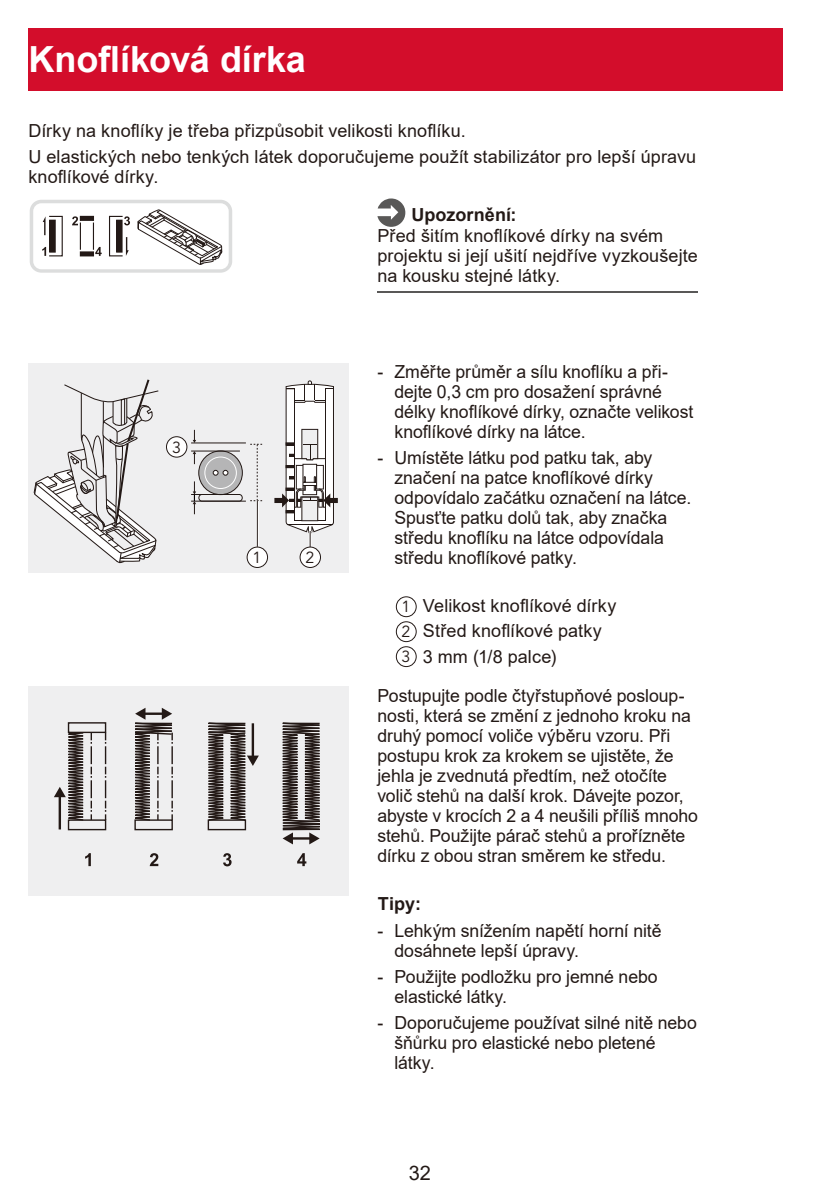
<style>
.page{position:relative;width:840px;height:1191px;background:#fff}
.page>*{position:absolute;margin:0;border:0;box-sizing:border-box;transform-origin:0 0}
.big{font:700 36px "Arial";letter-spacing:-.005em;color:#fff}
.t1{font:20px "Arial";color:#231916}
.text{font:18px/20px "Arial";color:#231916}
.text-2{font:700 18px "Arial";letter-spacing:.005em;color:#231916}
.t2{font:16px "Avenir LT Std";color:#231916}
</style>
<div class="page">
<div style="left:28px;top:28px;width:754px;height:63px;background:#d30d2b"></div>
<svg style="left:30px;top:200px;width:202px;height:73px"></svg>
<div style="left:28px;top:363px;width:321px;height:210px;background:#efeff0"></div>
<svg style="left:199px;top:451px;width:43px;height:43px"></svg>
<div style="left:198px;top:450px;width:45px;height:45px;border:1px solid #231916;border-radius:50%"></div>
<div style="left:205px;top:457px;width:31px;height:31px;background:#b5b5b6;border-radius:50%"></div>
<div style="left:204px;top:456px;width:33px;height:33px;border:1px solid #fff;border-radius:50%"></div>
<svg style="left:212px;top:470px;width:16px;height:6px"></svg>
<svg style="left:250px;top:444px;width:13px;height:57px"></svg>
<div style="left:198px;top:494px;width:44px;height:7px;border:1px solid #231916;border-radius:3px"></div>
<hr style="left:191px;top:442px;width:55px;height:1px;background:#231916">
<hr style="left:191px;top:500px;width:55px;height:1px;background:#231916">
<svg style="left:192px;top:451px;width:4px;height:13px"></svg>
<svg style="left:192px;top:430px;width:4px;height:13px"></svg>
<hr style="left:191px;top:450px;width:49px;height:1px;background:#231916">
<hr style="left:191px;top:494px;width:49px;height:1px;background:#231916">
<svg style="left:192px;top:481px;width:4px;height:33px"></svg>
<svg style="left:274px;top:380px;width:63px;height:166px"></svg>
<hr style="left:256px;top:501px;width:2px;height:46px;background:#fff">
<hr style="left:257px;top:501px;width:1px;height:46px;background:#231916">
<div style="left:247px;top:547px;width:20px;height:20px;background:#fff;border-radius:50%"></div>
<div style="left:246px;top:546px;width:22px;height:22px;border:1px solid #231916;border-radius:50%"></div>
<div style="left:166px;top:437px;width:21px;height:20px;background:#fff;border-radius:50%"></div>
<div style="left:166px;top:436px;width:21px;height:21px;border:1px solid #231916;border-radius:50%"></div>
<div style="left:300px;top:547px;width:20px;height:20px;background:#fff;border-radius:50%"></div>
<div style="left:299px;top:546px;width:22px;height:22px;border:1px solid #231916;border-radius:50%"></div>
<svg style="left:33px;top:379px;width:126px;height:185px"></svg>
<div style="left:28px;top:686px;width:321px;height:210px;background:#efeff0"></div>
<svg style="left:85px;top:853px;width:6px;height:13px"></svg>
<svg style="left:150px;top:853px;width:8px;height:13px"></svg>
<svg style="left:223px;top:853px;width:8px;height:13px"></svg>
<svg style="left:297px;top:853px;width:9px;height:13px"></svg>
<hr style="left:59px;top:795px;width:2px;height:34px;background:#231916">
<div style="left:68px;top:722px;width:38px;height:11px;border:1px solid #231916"></div>
<div style="left:68px;top:819px;width:38px;height:11px;border:1px solid #231916"></div>
<svg style="left:91px;top:732px;width:1px;height:88px"></svg>
<svg style="left:54px;top:731px;width:31px;height:90px"></svg>
<svg style="left:101px;top:707px;width:219px;height:137px"></svg>
<hr style="left:377px;top:291px;width:320px;height:2px;background:#595857">
<svg style="left:377px;top:198px;width:28px;height:29px"></svg>
<div style="left:395px;top:596px;width:21px;height:21px;border:1px solid #231916;border-radius:50%"></div>
<div style="left:395px;top:621px;width:21px;height:21px;border:1px solid #231916;border-radius:50%"></div>
<div style="left:395px;top:646px;width:21px;height:21px;border:1px solid #231916;border-radius:50%"></div>
<p class="big" style="left:28px;top:34px;width:279px">Knoflíková dírka</p>
<p class="text" style="left:28px;top:121px;width:438px">Dírky na knoflíky je třeba přizpůsobit velikosti knoflíku.</p>
<p class="text" style="left:28px;top:147px;width:669px">U elastických nebo tenkých látek doporučujeme použít stabilizátor pro lepší úpravu knoflíkové dírky.</p>
<p class="t2" style="left:172px;top:438px;width:10px">3</p>
<p class="t2" style="left:252px;top:548px;width:10px">1</p>
<p class="t2" style="left:305px;top:548px;width:10px">2</p>
<p class="text-2" style="left:411px;top:202px;width:107px">Upozornění:</p>
<p class="text" style="left:377px;top:226px;width:322px">Před šitím knoflíkové dírky na svém projektu si její ušití nejdříve vyzkoušejte na kousku stejné látky.</p>
<p class="text" style="left:394px;top:362px;width:300px;text-indent:-17px">- Změřte průměr a sílu knoflíku a při&shy;dejte 0,3 cm pro dosažení správné délky knoflíkové dírky, označte velikost knoflíkové dírky na látce.</p>
<p class="text" style="left:394px;top:448px;width:298px;text-indent:-17px">- Umístěte látku pod patku tak, aby značení na patce knoflíkové dírky odpovídalo začátku označení na látce.<br>Spusťte patku dolů tak, aby značka středu knoflíku na látce odpovídala středu knoflíkové patky.</p>
<p class="text" style="left:422px;top:595px;width:195px">Velikost knoflíkové dírky</p>
<p class="text" style="left:422px;top:621px;width:180px">Střed knoflíkové patky</p>
<p class="text" style="left:422px;top:646px;width:135px">3 mm (1/8 palce)</p>
<p class="text" style="left:377px;top:685px;width:322px">Postupujte podle čtyřstupňové posloup&shy;nosti, která se změní z jednoho kroku na druhý pomocí voliče výběru vzoru. Při postupu krok za krokem se ujistěte, že jehla je zvednutá předtím, než otočíte volič stehů na další krok. Dávejte pozor, abyste v krocích 2 a 4 neušili příliš mnoho stehů. Použijte párač stehů a prořízněte dírku z obou stran směrem ke středu.</p>
<p class="t2" style="left:401px;top:597px;width:10px">1</p>
<p class="t2" style="left:401px;top:622px;width:10px">2</p>
<p class="t2" style="left:401px;top:647px;width:10px">3</p>
<p class="text-2" style="left:378px;top:891px;width:45px">Tipy:</p>
<p class="text" style="left:394px;top:921px;width:268px;text-indent:-17px">- Lehkým snížením napětí horní nitě dosáhnete lepší úpravy.</p>
<p class="text" style="left:394px;top:966px;width:265px;text-indent:-17px">- Použijte podložku pro jemné nebo elastické látky.</p>
<p class="text" style="left:394px;top:1012px;width:304px;text-indent:-17px">- Doporučujeme používat silné nitě nebo šňůrku pro elastické nebo pletené látky.</p>
<p class="t1" style="left:408px;top:1159px;width:24px">32</p>
</div>
